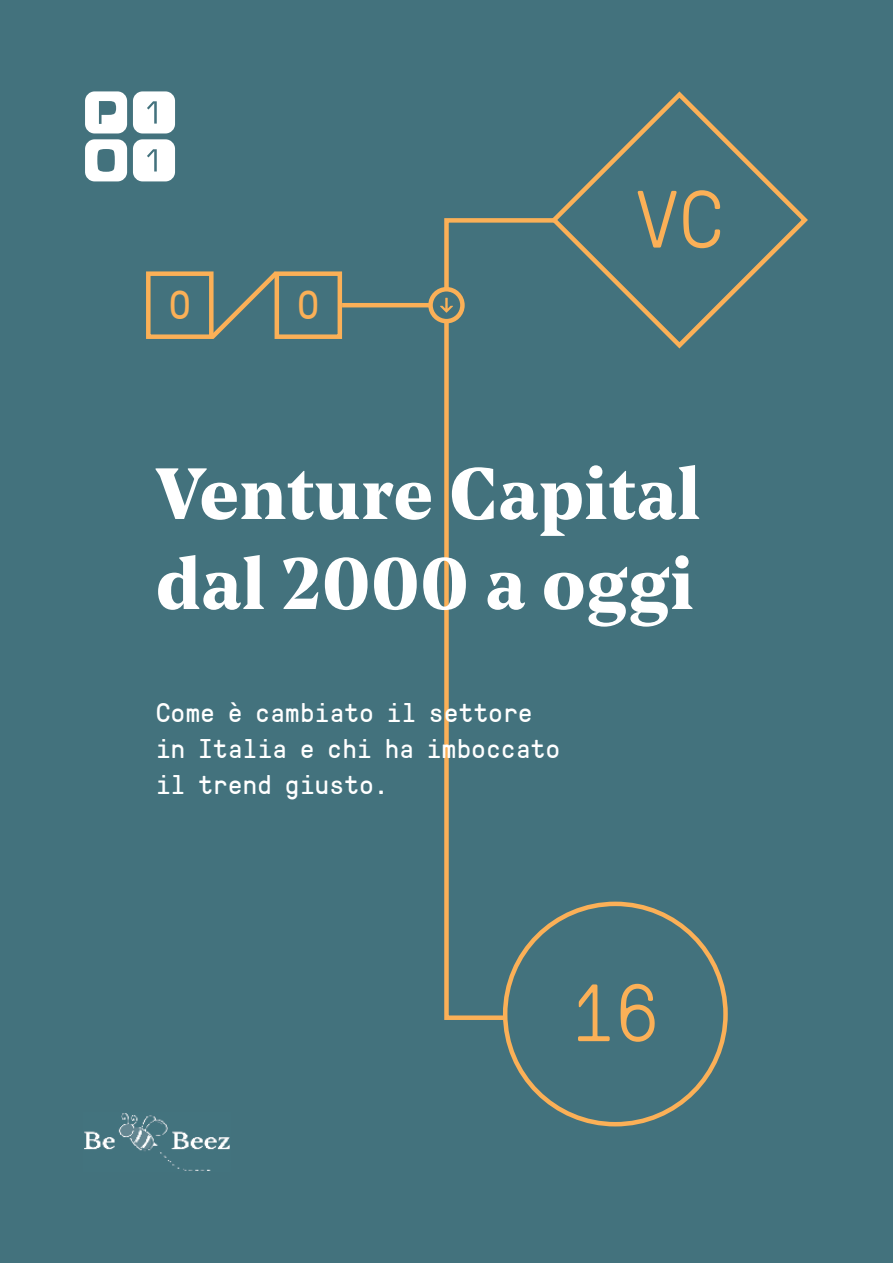
<style>
.page{position:relative;width:893px;height:1263px;background:#43727d}
.page>*{position:absolute;margin:0;border:0;box-sizing:border-box;transform-origin:0 0}
.t1{font:300 81px "GT Pressura Mono";color:#fbb057}
.t2{font:700 72px/90px "Noe Text";color:#fff}
.t3{font:40.5px "GT Pressura Mono";color:#fbb057}
.t4{font:27px/36px "GT Pressura Mono";color:#fff}
</style>
<div class="page">
<svg style="left:85px;top:139px;width:42px;height:42px"></svg>
<svg style="left:133px;top:139px;width:42px;height:42px;background:#edf1f2"></svg>
<svg style="left:133px;top:91px;width:42px;height:42px;background:#edf1f2"></svg>
<svg style="left:85px;top:91px;width:42px;height:42px"></svg>
<svg style="left:443px;top:216px;width:117px;height:806px"></svg>
<svg style="left:214px;top:271px;width:61px;height:68px"></svg>
<hr style="left:342px;top:303px;width:88px;height:4px;background:#fbb057">
<div style="left:275px;top:271px;width:67px;height:68px;border:4px solid #fbb057"></div>
<div style="left:146px;top:271px;width:68px;height:68px;border:4px solid #fbb057"></div>
<svg style="left:431px;top:289px;width:31px;height:32px"></svg>
<div style="left:428px;top:287px;width:37px;height:36px;border:4px solid #fbb057;border-radius:50%"></div>
<svg style="left:440px;top:298px;width:13px;height:15px"></svg>
<img style="left:84px;top:1113px;width:146px;height:58px">
<h3 class="t3" style="left:169px;top:276px;width:24px">0</h3>
<h3 class="t3" style="left:297px;top:276px;width:24px">0</h3>
<h1 class="t1" style="left:635px;top:161px;width:91px">VC</h1>
<h2 class="t2" style="left:156px;top:445px;width:546px">Venture Capital dal 2000 a oggi</h2>
<p class="t4" style="left:156px;top:692px;width:406px">Come è cambiato il settore in Italia e chi ha imboccato il trend giusto.</p>
<h1 class="t1" style="left:571px;top:955px;width:91px">16</h1>
</div>
